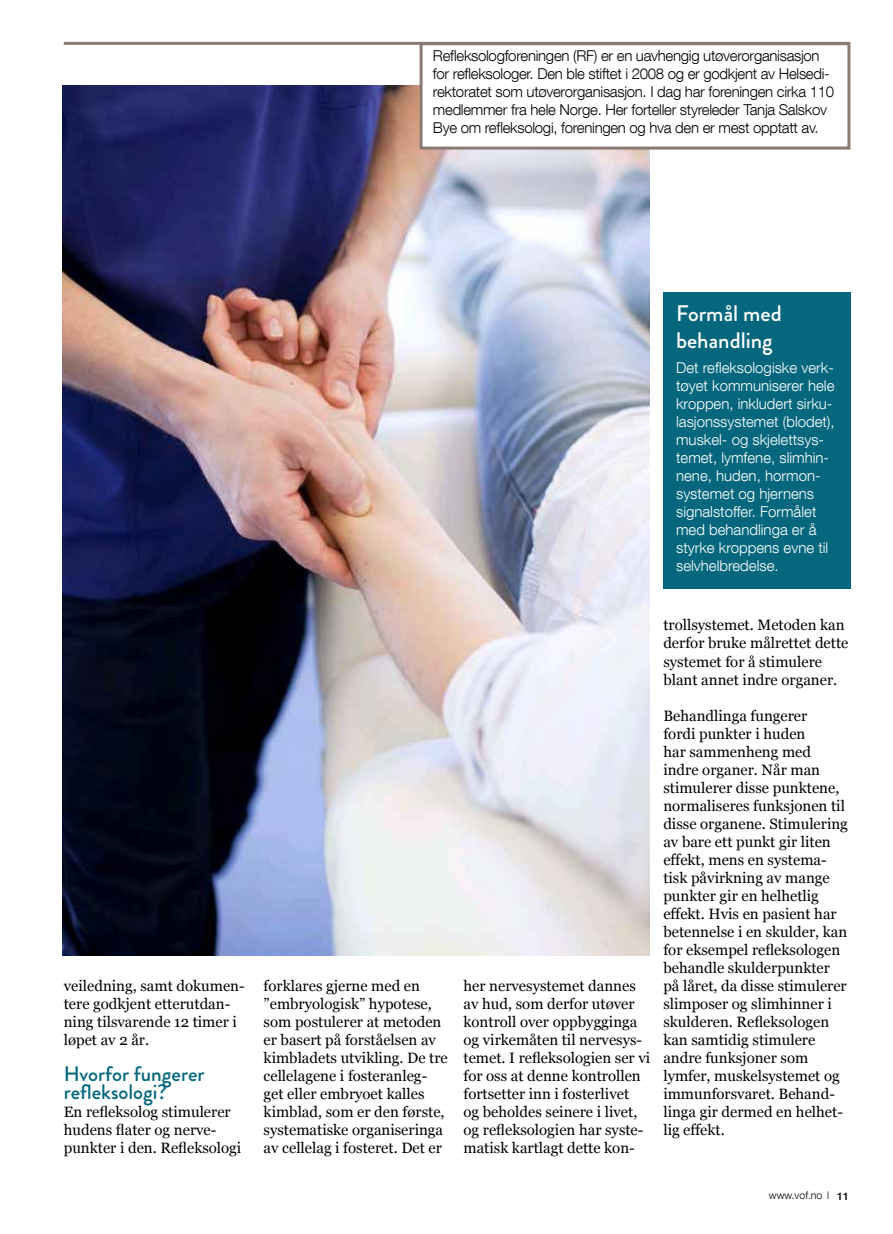
<style>
.page{position:relative;width:893px;height:1234px;background:#fff}
.page>*{position:absolute;margin:0;border:0;box-sizing:border-box;transform-origin:0 0}
.t1{font:500 22.5px/27px "Brandon Grotesque";color:#fff}
.t2{font:500 21px/18px "Brandon Grotesque";color:#05677d}
.t3{font:15px/18px "Georgia";color:#000}
.t4{font:300 15px/18px "Helvetica Neue LT Com";letter-spacing:-.02em;color:#000}
.t5{font:300 15px/18px "Helvetica Neue LT Com";color:#fff}
.t6{font:300 10.5px "Helvetica Neue LT Com";color:#000}
.s1{font-weight:500}
</style>
<div class="page">
<hr style="left:64px;top:42px;width:785px;height:3px;background:#8a7b74">
<img style="left:62px;top:85px;width:587px;height:870px">
<div style="left:420px;top:42px;width:430px;height:107px;background:#fff;border:3px solid #8a7b74"></div>
<div style="left:663px;top:292px;width:187px;height:296px;background:#05677d"></div>
<p class="t4" style="left:433px;top:46px;width:403px">Refleksologforeningen (RF) er en uavhengig utøverorganisasjon for refleksologer. Den ble stiftet i 2008 og er godkjent av Helsedi&shy;rektoratet som utøverorganisasjon. I dag har foreningen cirka 110 medlemmer fra hele Norge. Her forteller styreleder Tanja Salskov Bye om refleksologi, foreningen og hva den er mest opptatt av.</p>
<p class="t3" style="left:64px;top:975px;width:183px">veiledning, samt dokumen&shy;tere godkjent etterutdan&shy;ning tilsvarende 12 timer i løpet av 2 år.</p>
<h2 class="t2" style="left:64px;top:1064px;width:142px">Hvorfor fungerer refleksologi?</h2>
<p class="t3" style="left:64px;top:1101px;width:179px">En refleksolog stimulerer hudens flater og nerve&shy;punkter i den. Refleksologi</p>
<h1 class="t1" style="left:676px;top:300px;width:107px">Formål med behandling</h1>
<p class="t5" style="left:676px;top:358px;width:160px">Det refleksologiske verk&shy;tøyet kommuniserer hele kroppen, inkludert sirku&shy;lasjonssystemet (blodet), muskel- og skjelettsys&shy;temet, lymfene, slimhin&shy;nene, huden, hormon&shy;systemet og hjernens signalstoffer. Formålet med behandlinga er å styrke kroppens evne til selvhelbredelse.</p>
<p class="t3" style="left:264px;top:975px;width:186px">forklares gjerne med en ”embryologisk” hypotese, som postulerer at metoden er basert på forståelsen av kimbladets utvikling. De tre cellelagene i fosteranleg&shy;get eller embryoet kalles kimblad, som er den første, systematiske organiseringa av cellelag i fosteret. Det er</p>
<p class="t3" style="left:463px;top:975px;width:188px">her nervesystemet dannes av hud, som derfor utøver kontroll over oppbygginga og virkemåten til nervesys&shy;temet. I refleksologien ser vi for oss at denne kontrollen fortsetter inn i fosterlivet<br>og beholdes seinere i livet, og refleksologien har syste&shy;matisk kartlagt dette kon-</p>
<p class="t3" style="left:663px;top:615px;width:187px">trollsystemet. Metoden kan derfor bruke målrettet dette systemet for å stimulere blant annet indre organer.</p>
<p class="t3" style="left:663px;top:705px;width:186px">Behandlinga fungerer<br>fordi punkter i huden<br>har sammenheng med indre organer. Når man stimulerer disse punktene, normaliseres funksjonen til disse organene. Stimulering av bare ett punkt gir liten effekt, mens en systema&shy;tisk påvirkning av mange punkter gir en helhetlig effekt. Hvis en pasient har betennelse i en skulder, kan for eksempel refleksologen behandle skulderpunkter på låret, da disse stimulerer slimposer og slimhinner i skulderen. Refleksologen kan samtidig stimulere andre funksjoner som lymfer, muskelsystemet og immunforsvaret. Behand&shy;linga gir dermed en helhet&shy;lig effekt.</p>
<p class="t6" style="left:769px;top:1188px;width:82px">www.vof.no l <span class="s1">11</span></p>
</div>
